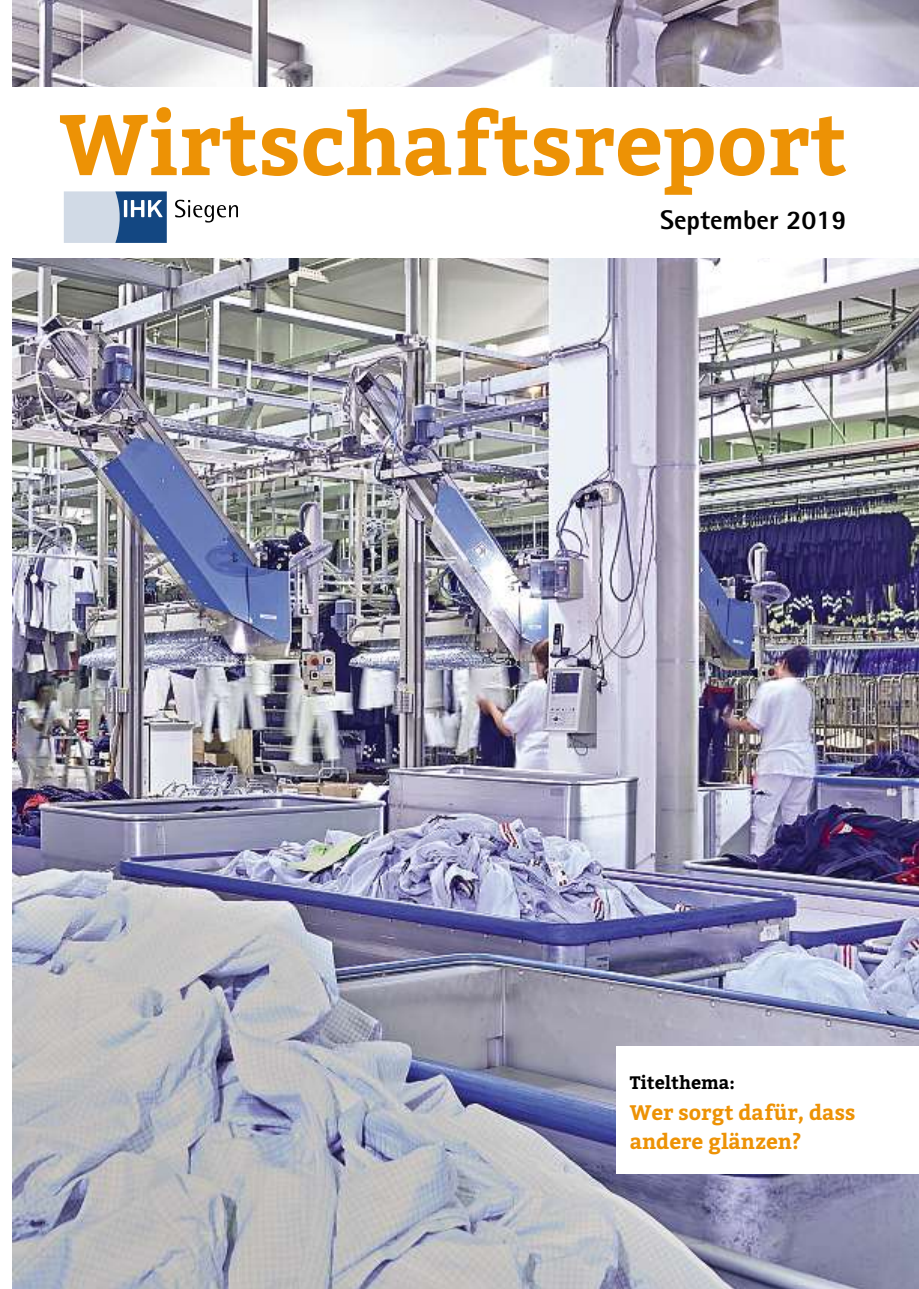
<style>
.page{position:relative;width:919px;height:1289px;background:#fff}
.page>*{position:absolute;margin:0;border:0;box-sizing:border-box;transform-origin:0 0}
.t1{font:700 85.5px "Bitter";color:#ed9205}
.t2{font:800 27px "Rotis Sans Serif";color:#000}
.t3{font:700 21px/28.5px "Bitter";color:#ed9205}
.t4{font:700 18px "Bitter";color:#000}
</style>
<div class="page">
<img style="left:13px;top:0;width:905px;height:1288px">
<div style="left:13px;top:87px;width:905px;height:170px;background:#fff"></div>
<svg style="left:64px;top:191px;width:103px;height:52px;background:#87a0bf"></svg>
<svg style="left:175px;top:200px;width:63px;height:22px"></svg>
<div style="left:617px;top:1046px;width:301px;height:128px;background:#fff"></div>
<h1 class="t1" style="left:60px;top:96px;width:789px">Wirtschaftsreport</h1>
<p class="t2" style="left:660px;top:210px;width:188px">September 2019</p>
<p class="t4" style="left:629px;top:1071px;width:107px">Titelthema:</p>
<p class="t3" style="left:629px;top:1098px;width:227px">Wer sorgt dafür, dass andere glänzen?</p>
</div>
